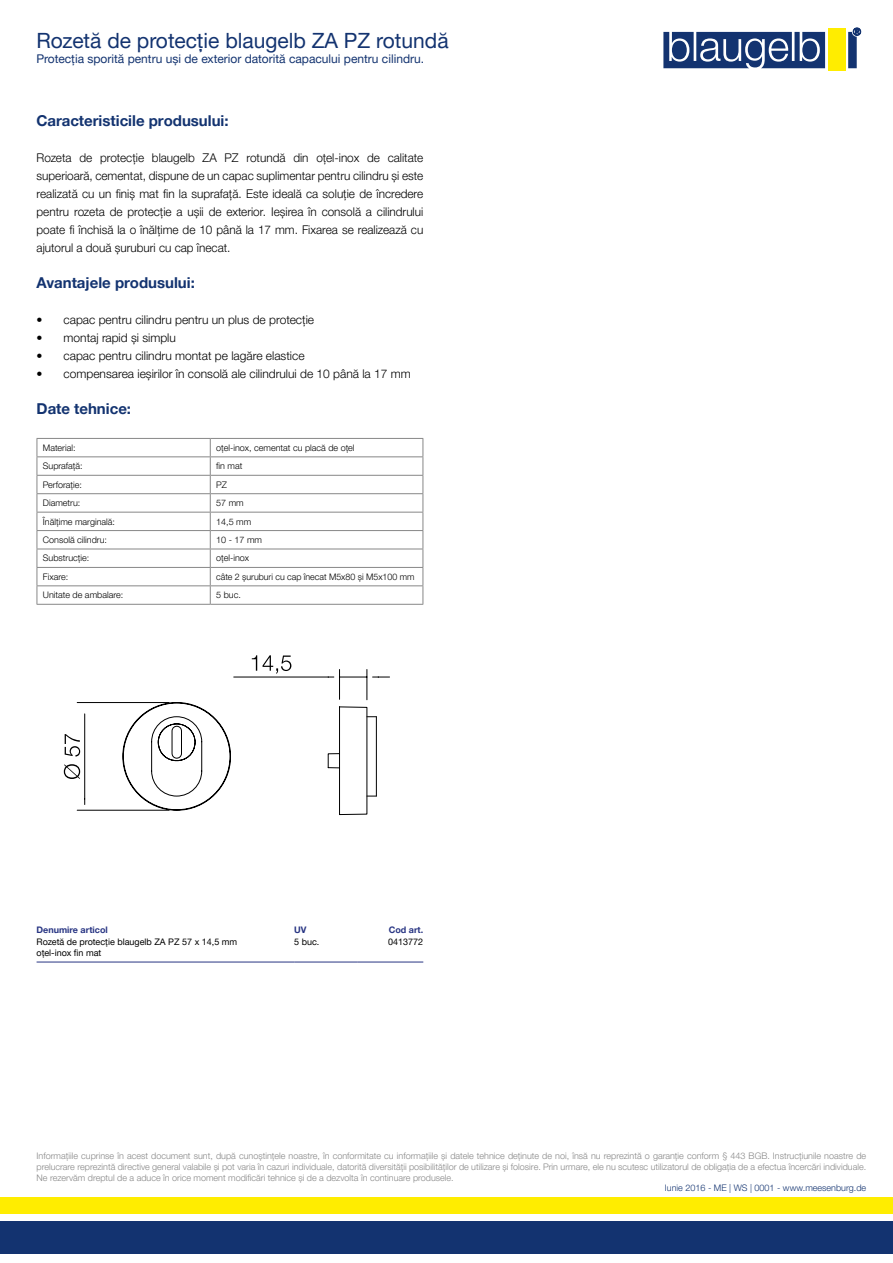
<style>
.page{position:relative;width:893px;height:1263px;background:#fff}
.page>*{position:absolute;margin:0;border:0;box-sizing:border-box;transform-origin:0 0}
.t1{font:21px "Helvetica Neue LTW1 G";color:#133370}
.t2{font:700 15px "Helvetica Neue LTW1 G";color:#133370}
.t3{font:300 12px/18px "Helvetica Neue LTW1 G";color:#000;text-align:justify}
.t4{font:12px "Helvetica Neue LTW1 G";color:#133370}
.t5{font:300 9px/10.8px "Helvetica Neue LTW1 G";color:#878787;text-align:justify}
.t6{font:300 9px "Helvetica Neue LTW1 G";color:#000}
.t7{font:9px/10.8px "Helvetica Neue LTW1 G";color:#000}
.t8{font:300 9px "Helvetica Neue LTW1 G";color:#133370}
.t9{font:700 9px "Helvetica Neue LTW1 G";color:#283583}
</style>
<div class="page">
<div style="left:0;top:1222px;width:893px;height:32px;background:#133370"></div>
<div style="left:0;top:1197px;width:893px;height:17px;background:#ffed00"></div>
<svg style="left:663px;top:28px;width:198px;height:40px"></svg>
<div style="left:828px;top:29px;width:17px;height:42px;background:#ffed00"></div>
<hr style="left:37px;top:438px;width:173px;height:1px;background:#878787">
<hr style="left:210px;top:438px;width:213px;height:1px;background:#878787">
<svg style="left:210px;top:439px;width:1px;height:165px"></svg>
<hr style="left:37px;top:456px;width:173px;height:1px;background:#878787">
<hr style="left:210px;top:456px;width:213px;height:1px;background:#878787">
<hr style="left:37px;top:475px;width:173px;height:1px;background:#878787">
<hr style="left:210px;top:475px;width:213px;height:1px;background:#878787">
<hr style="left:37px;top:493px;width:173px;height:1px;background:#878787">
<hr style="left:210px;top:493px;width:213px;height:1px;background:#878787">
<hr style="left:37px;top:512px;width:173px;height:1px;background:#878787">
<hr style="left:210px;top:512px;width:213px;height:1px;background:#878787">
<hr style="left:37px;top:530px;width:173px;height:1px;background:#878787">
<hr style="left:210px;top:530px;width:213px;height:1px;background:#878787">
<hr style="left:37px;top:549px;width:173px;height:1px;background:#878787">
<hr style="left:210px;top:549px;width:213px;height:1px;background:#878787">
<hr style="left:37px;top:567px;width:173px;height:1px;background:#878787">
<hr style="left:210px;top:567px;width:213px;height:1px;background:#878787">
<hr style="left:37px;top:585px;width:173px;height:1px;background:#878787">
<svg style="left:37px;top:439px;width:1px;height:165px"></svg>
<hr style="left:210px;top:585px;width:213px;height:1px;background:#878787">
<svg style="left:423px;top:439px;width:1px;height:165px"></svg>
<hr style="left:37px;top:604px;width:173px;height:1px;background:#878787">
<hr style="left:210px;top:604px;width:213px;height:1px;background:#878787">
<hr style="left:77px;top:702px;width:92px;height:1px;background:#000">
<hr style="left:77px;top:810px;width:92px;height:1px;background:#000">
<hr style="left:84px;top:714px;width:1px;height:85px;background:#000">
<hr style="left:367px;top:669px;width:1px;height:31px;background:#000">
<hr style="left:339px;top:669px;width:1px;height:30px;background:#000">
<hr style="left:234px;top:677px;width:94px;height:1px;background:#000">
<svg style="left:340px;top:677px;width:27px;height:1px"></svg>
<svg style="left:373px;top:677px;width:17px;height:1px"></svg>
<svg style="left:122px;top:702px;width:255px;height:113px"></svg>
<svg style="left:252px;top:655px;width:5px;height:16px"></svg>
<svg style="left:263px;top:655px;width:28px;height:19px"></svg>
<svg style="left:64px;top:764px;width:16px;height:15px"></svg>
<svg style="left:65px;top:734px;width:15px;height:22px"></svg>
<hr style="left:37px;top:962px;width:257px;height:1px;background:#283583">
<hr style="left:294px;top:962px;width:64px;height:1px;background:#283583">
<hr style="left:358px;top:962px;width:65px;height:1px;background:#283583">
<h1 class="t1" style="left:37px;top:28px;width:414px">Rozetă de protecţie blaugelb ZA PZ rotundă</h1>
<p class="t4" style="left:37px;top:51px;width:389px">Protecţia sporită pentru uşi de exterior datorită capacului pentru cilindru.</p>
<p class="t2" style="left:37px;top:111px;width:194px">Caracteristicile produsului:</p>
<p class="t3" style="left:37px;top:149px;width:388px">Rozeta de protecţie blaugelb ZA PZ rotundă din oţel-inox de calitate superioară, cementat, dispune de un capac suplimentar pentru cilindru şi este realizată cu un finiş mat fin la suprafaţă. Este ideală ca soluţie de încredere pentru rozeta de protecţie a uşii de exterior. Ieşirea în consolă a cilindrului poate fi închisă la o înălţime de 10 până la 17 mm. Fixarea se realizează cu ajutorul a două şuruburi cu cap înecat.</p>
<p class="t2" style="left:37px;top:273px;width:160px">Avantajele produsului:</p>
<p class="t3" style="left:37px;top:311px;width:279px">• capac pentru cilindru pentru un plus de protecţie</p>
<p class="t3" style="left:37px;top:329px;width:141px">• montaj rapid şi simplu</p>
<p class="t3" style="left:37px;top:347px;width:270px">• capac pentru cilindru montat pe lagăre elastice</p>
<p class="t3" style="left:37px;top:365px;width:376px">• compensarea ieşirilor în consolă ale cilindrului de 10 până la 17 mm</p>
<p class="t2" style="left:37px;top:399px;width:96px">Date tehnice:</p>
<p class="t6" style="left:43px;top:442px;width:34px">Material:</p>
<p class="t6" style="left:216px;top:442px;width:140px">oţel-inox, cementat cu placă de oţel</p>
<p class="t6" style="left:43px;top:461px;width:41px">Suprafaţă:</p>
<p class="t6" style="left:216px;top:461px;width:28px">fin mat</p>
<p class="t6" style="left:43px;top:479px;width:40px">Perforaţie:</p>
<p class="t6" style="left:216px;top:479px;width:12px">PZ</p>
<p class="t6" style="left:43px;top:497px;width:39px">Diametru:</p>
<p class="t6" style="left:216px;top:497px;width:29px">57 mm</p>
<p class="t6" style="left:43px;top:516px;width:74px">Înălţime marginală:</p>
<p class="t6" style="left:216px;top:516px;width:37px">14,5 mm</p>
<p class="t6" style="left:43px;top:534px;width:66px">Consolă cilindru:</p>
<p class="t6" style="left:216px;top:534px;width:47px">10 - 17 mm</p>
<p class="t6" style="left:43px;top:553px;width:48px">Substrucţie:</p>
<p class="t6" style="left:216px;top:553px;width:34px">oţel-inox</p>
<p class="t6" style="left:43px;top:571px;width:27px">Fixare:</p>
<p class="t6" style="left:216px;top:571px;width:200px">câte 2 şuruburi cu cap înecat M5x80 şi M5x100 mm</p>
<p class="t6" style="left:43px;top:590px;width:82px">Unitate de ambalare:</p>
<p class="t6" style="left:216px;top:590px;width:26px">5 buc.</p>
<p class="t9" style="left:37px;top:924px;width:73px">Denumire articol</p>
<p class="t9" style="left:294px;top:924px;width:14px">UV</p>
<p class="t9" style="left:389px;top:924px;width:36px">Cod art.</p>
<p class="t7" style="left:37px;top:936px;width:202px">Rozetă de protecţie blaugelb ZA PZ 57 x 14,5 mm oţel-inox fin mat</p>
<p class="t7" style="left:294px;top:936px;width:27px">5 buc.</p>
<p class="t7" style="left:388px;top:936px;width:37px">0413772</p>
<p class="t5" style="left:37px;top:1150px;width:831px">Informaţiile cuprinse în acest document sunt, după cunoştinţele noastre, în conformitate cu informaţiile şi datele tehnice deţinute de noi, însă nu reprezintă o garanţie conform § 443 BGB. Instrucţiunile noastre de prelucrare reprezintă directive general valabile şi pot varia în cazuri individuale, datorită diversităţii posibilităţilor de utilizare şi folosire. Prin urmare, ele nu scutesc utilizatorul de obligaţia de a efectua încercări individuale.<br>Ne rezervăm dreptul de a aduce în orice moment modificări tehnice şi de a dezvolta în continuare produsele.</p>
<p class="t8" style="left:665px;top:1183px;width:203px">Iunie 2016 - ME | WS | 0001 - www.meesenburg.de</p>
</div>
